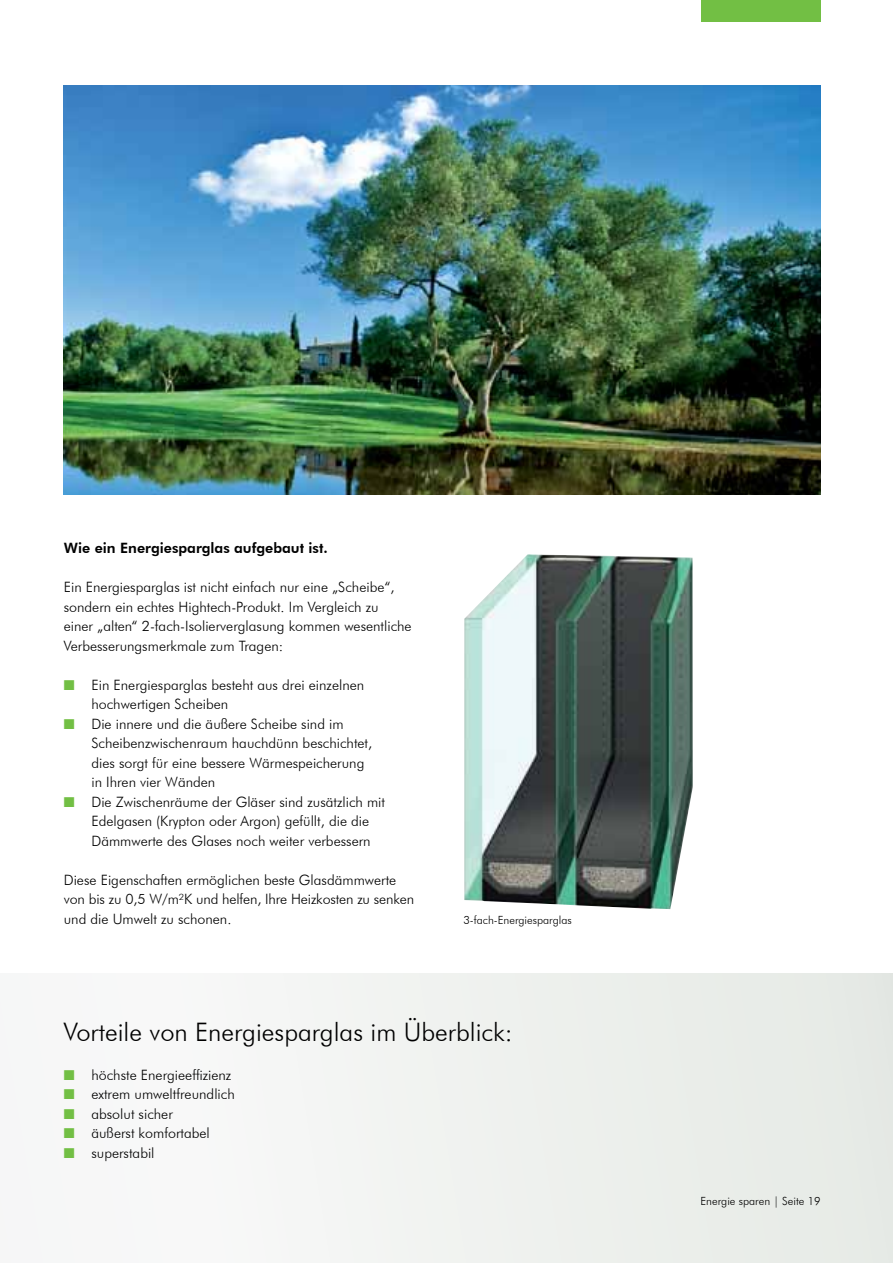
<style>
.page{position:relative;width:893px;height:1263px;background:#fff}
.page>*{position:absolute;margin:0;border:0;box-sizing:border-box;transform-origin:0 0}
.t1{font:300 25.5px "Futura BT";color:#000}
.t2{font:300 14.25px/19.5px "Futura BT";color:#000}
.t3{font:800 14.25px "Futura BT";color:#000}
.t4{font:300 11.25px "Futura BT";color:#000}
.s1{color:#72bf44}
</style>
<div class="page">
<div style="left:0;top:974px;width:893px;height:289px;background:#f0f2f0"></div>
<img style="left:64px;top:85px;width:757px;height:410px">
<img style="left:464px;top:554px;width:229px;height:355px">
<div style="left:702px;top:0;width:119px;height:21px;background:#72bf44"></div>
<p class="t3" style="left:64px;top:539px;width:266px">Wie ein Energiesparglas aufgebaut ist.</p>
<p class="t2" style="left:64px;top:577px;width:349px">Ein Energiesparglas ist nicht einfach nur eine „Scheibe“, sondern ein echtes Hightech-Produkt. Im Vergleich zu<br>einer „alten“ 2-fach-Isolierverglasung kommen wesentliche Verbesserungsmerkmale zum Tragen:</p>
<p class="t2" style="left:91px;top:675px;width:274px;text-indent:-28px"><span class="s1">■</span> Ein Energiesparglas besteht aus drei einzelnen hochwertigen Scheiben</p>
<p class="t2" style="left:91px;top:714px;width:282px;text-indent:-28px"><span class="s1">■</span> Die innere und die äußere Scheibe sind im Scheibenzwischenraum hauchdünn beschichtet, dies sorgt für eine bessere Wärmespeicherung in Ihren vier Wänden</p>
<p class="t2" style="left:91px;top:792px;width:295px;text-indent:-28px"><span class="s1">■</span> Die Zwischenräume der Gläser sind zusätzlich mit<br>Edelgasen (Krypton oder Argon) gefüllt, die die<br>Dämmwerte des Glases noch weiter verbessern</p>
<p class="t2" style="left:64px;top:870px;width:352px">Diese Eigenschaften ermöglichen beste Glasdämmwerte von bis zu 0,5 W/m²K und helfen, Ihre Heizkosten zu senken und die Umwelt zu schonen.</p>
<p class="t4" style="left:463px;top:913px;width:110px">3-fach-Energiesparglas</p>
<h1 class="t1" style="left:64px;top:1016px;width:450px">Vorteile von Energiesparglas im Überblick:</h1>
<p class="t2" style="left:64px;top:1065px;width:169px"><span class="s1">■</span> höchste Energieeffizienz</p>
<p class="t2" style="left:64px;top:1084px;width:173px"><span class="s1">■</span> extrem umweltfreundlich</p>
<p class="t2" style="left:64px;top:1104px;width:111px"><span class="s1">■</span> absolut sicher</p>
<p class="t2" style="left:64px;top:1123px;width:148px"><span class="s1">■</span> äußerst komfortabel</p>
<p class="t2" style="left:64px;top:1143px;width:92px"><span class="s1">■</span> superstabil</p>
<p class="t4" style="left:700px;top:1194px;width:122px">Energie sparen | Seite 19</p>
</div>
